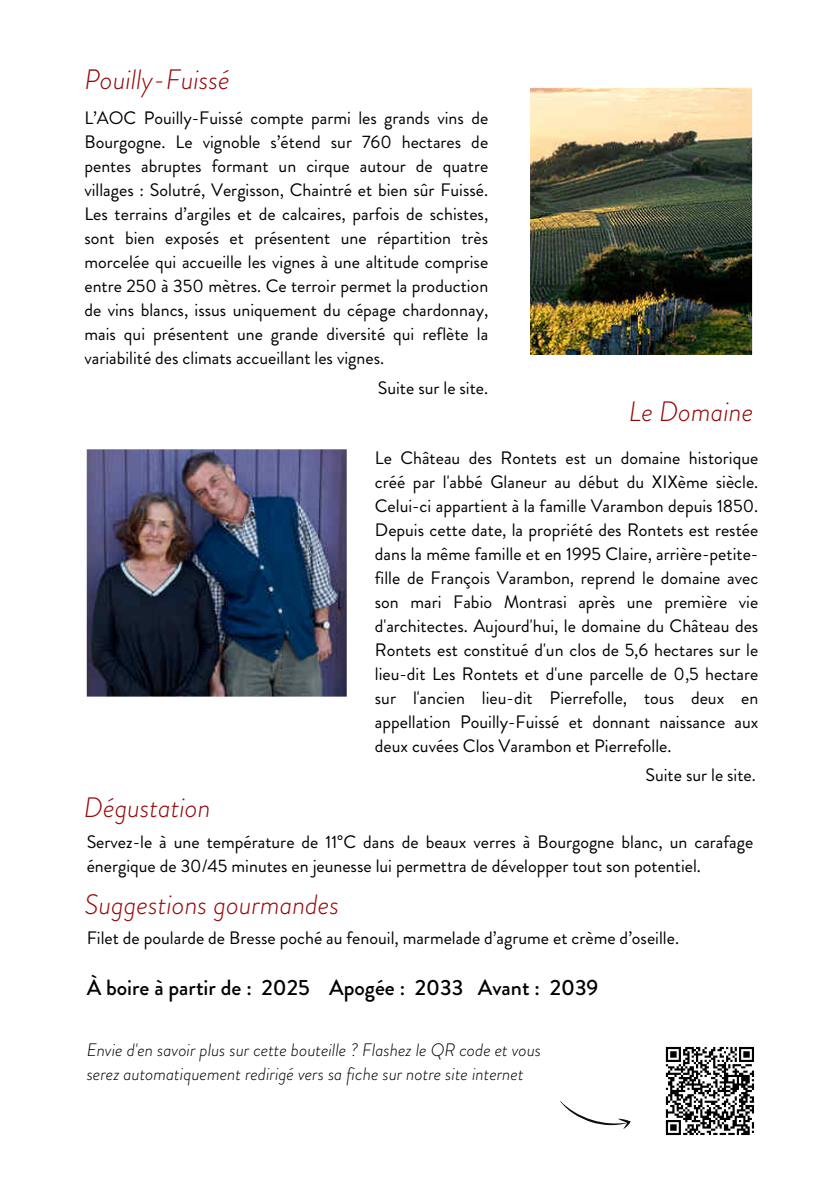
<style>
.page{position:relative;width:839px;height:1191px;background:#fff}
.page>*{position:absolute;margin:0;border:0;box-sizing:border-box;transform-origin:0 0}
.t1{font:italic 300 28px "Brandon Grotesque";color:#960607}
.t2{font:500 22px "Brandon Grotesque";color:#000}
.t3{font:18px/24px "Brandon Grotesque";color:#000;text-align:justify}
.t4{font:italic 300 18px/24px "Brandon Grotesque";color:#000}
</style>
<div class="page">
<svg style="left:560px;top:1101px;width:71px;height:28px"></svg>
<img style="left:86px;top:449px;width:261px;height:248px">
<img style="left:530px;top:87px;width:223px;height:268px">
<svg style="left:665px;top:1046px;width:90px;height:90px"></svg>
<h1 class="t1" style="left:84px;top:60px;width:147px">Pouilly-Fuissé</h1>
<p class="t3" style="left:84px;top:106px;width:405px">L’AOC Pouilly-Fuissé compte parmi les grands vins de Bourgogne. Le vignoble s’étend sur 760 hectares de pentes abruptes formant un cirque autour de quatre villages : Solutré, Vergisson, Chaintré et bien sûr Fuissé.<br>Les terrains d’argiles et de calcaires, parfois de schistes, sont bien exposés et présentent une répartition très morcelée qui accueille les vignes à une altitude comprise entre 250 à 350 mètres. Ce terroir permet la production de vins blancs, issus uniquement du cépage chardonnay, mais qui présentent une grande diversité qui reflète la variabilité des climats accueillant les vignes.</p>
<p class="t3" style="left:378px;top:376px;width:112px">Suite sur le site.</p>
<h1 class="t1" style="left:84px;top:789px;width:128px">Dégustation</h1>
<h1 class="t1" style="left:629px;top:392px;width:126px">Le Domaine</h1>
<p class="t3" style="left:375px;top:446px;width:385px">Le Château des Rontets est un domaine historique créé par l'abbé Glaneur au début du XIXème siècle.<br>Celui-ci appartient à la famille Varambon depuis 1850.<br>Depuis cette date, la propriété des Rontets est restée dans la même famille et en 1995 Claire, arrière-petite&shy;fille de François Varambon, reprend le domaine avec son mari Fabio Montrasi après une première vie d'architectes. Aujourd'hui, le domaine du Château des Rontets est constitué d'un clos de 5,6 hectares sur le lieu-dit Les Rontets et d'une parcelle de 0,5 hectare sur l'ancien lieu-dit Pierrefolle, tous deux en appellation Pouilly-Fuissé et donnant naissance aux deux cuvées Clos Varambon et Pierrefolle.</p>
<p class="t3" style="left:645px;top:763px;width:112px">Suite sur le site.</p>
<p class="t3" style="left:87px;top:830px;width:668px">Servez-le à une température de 11°C dans de beaux verres à Bourgogne blanc, un carafage énergique de 30/45 minutes en jeunesse lui permettra de développer tout son potentiel.</p>
<h1 class="t1" style="left:84px;top:885px;width:256px">Suggestions gourmandes</h1>
<p class="t3" style="left:87px;top:926px;width:594px">Filet de poularde de Bresse poché au fenouil, marmelade d’agrume et crème d’oseille.</p>
<p class="t2" style="left:87px;top:973px;width:513px">À boire à partir de : 2025 Apogée : 2033 Avant : 2039</p>
<p class="t4" style="left:87px;top:1038px;width:456px">Envie d'en savoir plus sur cette bouteille ? Flashez le QR code et vous serez automatiquement redirigé vers sa fiche sur notre site internet</p>
</div>
